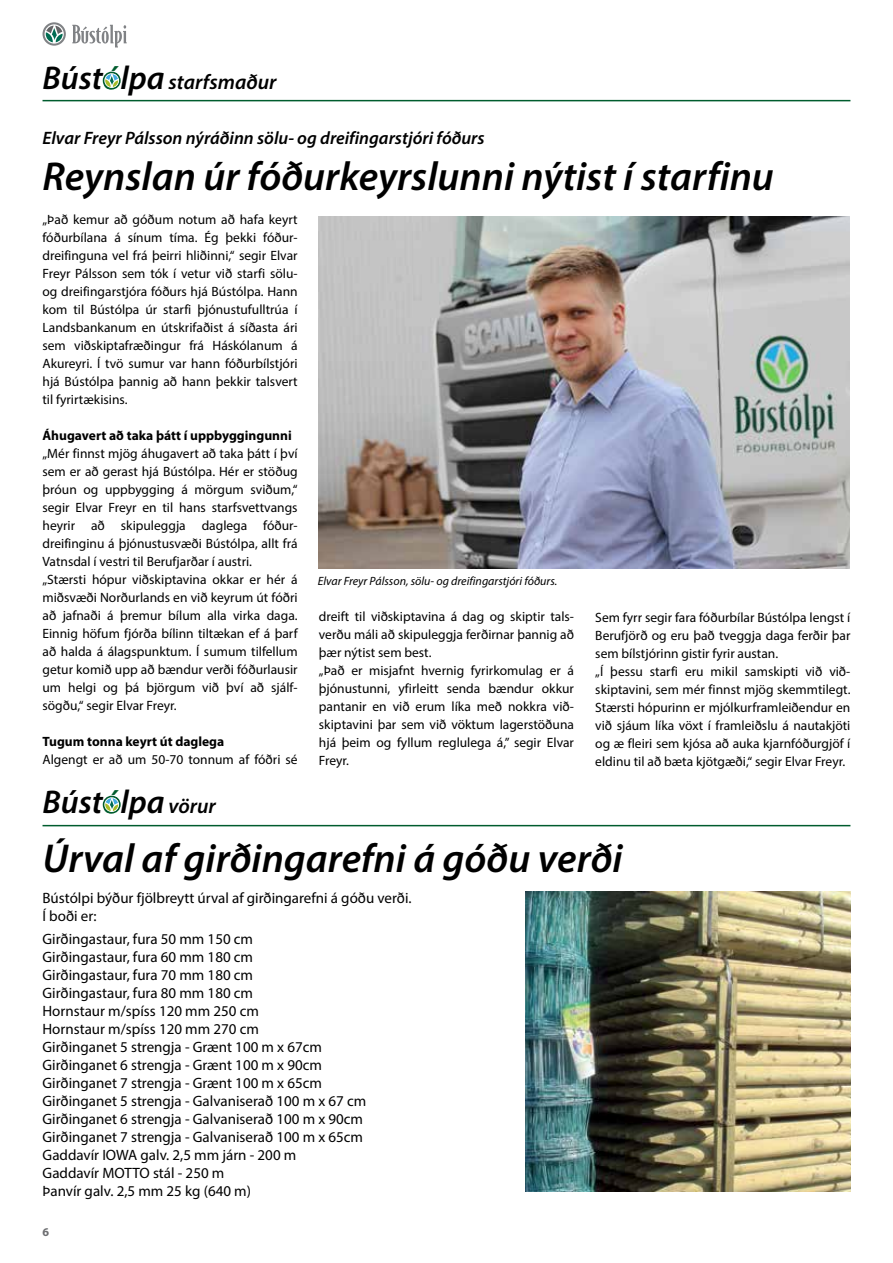
<style>
.page{position:relative;width:893px;height:1263px;background:#fff}
.page>*{position:absolute;margin:0;border:0;box-sizing:border-box;transform-origin:0 0}
.t1{font:italic 600 40.5px "Myriad Pro";color:#000}
.t2{font:italic 600 33px "Myriad Pro";color:#000}
.t3{font:italic 600 21px "Myriad Pro";color:#000}
.t4{font:italic 600 18px "Myriad Pro";color:#000}
.t5{font:15px/18px "Myriad Pro";color:#000}
.t6{font:13.5px/18px "Myriad Pro";color:#000}
.t7{font:700 13.5px "Myriad Pro";color:#000}
.t8{font:italic 12px "Myriad Pro";color:#000}
.t9{font:700 12px "Myriad Pro";color:#6d6e71}
.s1{font-size:33px}
.s2{font-size:33px;color:#005c2e}
.s3{color:#005c2e}
.s4{font-size:21px}
</style>
<div class="page">
<hr style="left:43px;top:825px;width:807px;height:1px;background:#005c2e">
<svg style="left:103px;top:796px;width:18px;height:17px"></svg>
<svg style="left:104px;top:797px;width:15px;height:15px"></svg>
<svg style="left:105px;top:798px;width:13px;height:13px"></svg>
<img style="left:525px;top:892px;width:325px;height:300px">
<hr style="left:43px;top:100px;width:807px;height:1px;background:#005c2e">
<svg style="left:72px;top:25px;width:55px;height:22px"></svg>
<svg style="left:43px;top:22px;width:23px;height:24px"></svg>
<svg style="left:45px;top:24px;width:19px;height:20px"></svg>
<svg style="left:46px;top:26px;width:16px;height:16px"></svg>
<svg style="left:103px;top:72px;width:18px;height:18px"></svg>
<svg style="left:104px;top:73px;width:15px;height:15px"></svg>
<svg style="left:105px;top:74px;width:13px;height:13px"></svg>
<img style="left:319px;top:216px;width:531px;height:353px">
<h3 class="t3" style="left:43px;top:68px;width:235px"><span class="s1">Búst</span><span class="s2">ó</span><span class="s1">lpa</span> starfsmaður</h3>
<h3 class="t4" style="left:43px;top:126px;width:444px">Elvar Freyr Pálsson nýráðinn sölu- og dreifingarstjóri fóðurs</h3>
<h1 class="t1" style="left:43px;top:151px;width:733px">Reynslan úr fóðurkeyrslunni nýtist í starfinu</h1>
<p class="t6" style="left:43px;top:211px;width:257px;text-align:justify">„Það kemur að góðum notum að hafa keyrt fóðurbílana á sínum tíma. Ég þekki fóður&shy;dreifinguna vel frá þeirri hliðinni,“ segir Elvar Freyr Pálsson sem tók í vetur við starfi sölu&shy;og dreifingarstjóra fóðurs hjá Bústólpa. Hann kom til Bústólpa úr starfi þjónustufulltrúa í Landsbankanum en útskrifaðist á síðasta ári sem viðskiptafræðingur frá Háskólanum á Akureyri. Í tvö sumur var hann fóðurbílstjóri hjá Bústólpa þannig að hann þekkir talsvert til fyrirtækisins.</p>
<p class="t7" style="left:43px;top:427px;width:251px">Áhugavert að taka þátt í uppbyggingunni</p>
<p class="t6" style="left:43px;top:445px;width:257px">„Mér finnst mjög áhugavert að taka þátt í því sem er að gerast hjá Bústólpa. Hér er stöðug þróun og uppbygging á mörgum sviðum,“ segir Elvar Freyr en til hans starfsvettvangs heyrir að skipuleggja daglega fóður&shy;dreifinginu á þjónustusvæði Bústólpa, allt frá Vatnsdal í vestri til Berufjarðar í austri. „Stærsti hópur viðskiptavina okkar er hér á miðsvæði Norðurlands en við keyrum út fóðri að jafnaði á þremur bílum alla virka daga.<br>Einnig höfum fjórða bílinn tiltækan ef á þarf að halda á álagspunktum. Í sumum tilfellum getur komið upp að bændur verði fóðurlausir um helgi og þá björgum við því að sjálf&shy;sögðu,“ segir Elvar Freyr.</p>
<p class="t7" style="left:43px;top:733px;width:183px">Tugum tonna keyrt út daglega</p>
<p class="t6" style="left:43px;top:751px;width:257px">Algengt er að um 50-70 tonnum af fóðri sé</p>
<h2 class="t2" style="left:43px;top:780px;width:175px">Búst<span class="s3">ó</span>lpa <span class="s4">vörur</span></h2>
<p class="t8" style="left:318px;top:574px;width:241px">Elvar Freyr Pálsson, sölu- og dreifingarstjóri fóðurs.</p>
<p class="t6" style="left:319px;top:608px;width:257px">dreift til viðskiptavina á dag og skiptir tals&shy;verðu máli að skipuleggja ferðirnar þannig að þær nýtist sem best.<br>„Það er misjafnt hvernig fyrirkomulag er á þjónustunni, yfirleitt senda bændur okkur pantanir en við erum líka með nokkra við&shy;skiptavini þar sem við vöktum lagerstöðuna hjá þeim og fyllum reglulega á,” segir Elvar Freyr.</p>
<p class="t6" style="left:595px;top:608px;width:257px">Sem fyrr segir fara fóðurbílar Bústólpa lengst í Berufjörð og eru það tveggja daga ferðir þar sem bílstjórinn gistir fyrir austan.<br>„Í þessu starfi eru mikil samskipti við við&shy;skiptavini, sem mér finnst mjög skemmtilegt.<br>Stærsti hópurinn er mjólkurframleiðendur en við sjáum líka vöxt í framleiðslu á nautakjöti og æ fleiri sem kjósa að auka kjarnfóðurgjöf í eldinu til að bæta kjötgæði,“ segir Elvar Freyr.</p>
<h1 class="t1" style="left:43px;top:833px;width:582px">Úrval af girðingarefni á góðu verði</h1>
<p class="t5" style="left:43px;top:889px;width:371px">Bústólpi býður fjölbreytt úrval af girðingarefni á góðu verði.<br>Í boði er:</p>
<p class="t5" style="left:43px;top:929px;width:325px">Girðingastaur, fura 50 mm 150 cm<br>Girðingastaur, fura 60 mm 180 cm<br>Girðingastaur, fura 70 mm 180 cm<br>Girðingastaur, fura 80 mm 180 cm<br>Hornstaur m/spíss 120 mm 250 cm<br>Hornstaur m/spíss 120 mm 270 cm<br>Girðinganet 5 strengja - Grænt 100 m x 67cm Girðinganet 6 strengja - Grænt 100 m x 90cm Girðinganet 7 strengja - Grænt 100 m x 65cm Girðinganet 5 strengja - Galvaniserað 100 m x 67 cm Girðinganet 6 strengja - Galvaniserað 100 m x 90cm Girðinganet 7 strengja - Galvaniserað 100 m x 65cm Gaddavír IOWA galv. 2,5 mm járn - 200 m<br>Gaddavír MOTTO stál - 250 m<br>Þanvír galv. 2,5 mm 25 kg (640 m)</p>
<p class="t9" style="left:43px;top:1224px;width:8px">6</p>
</div>
